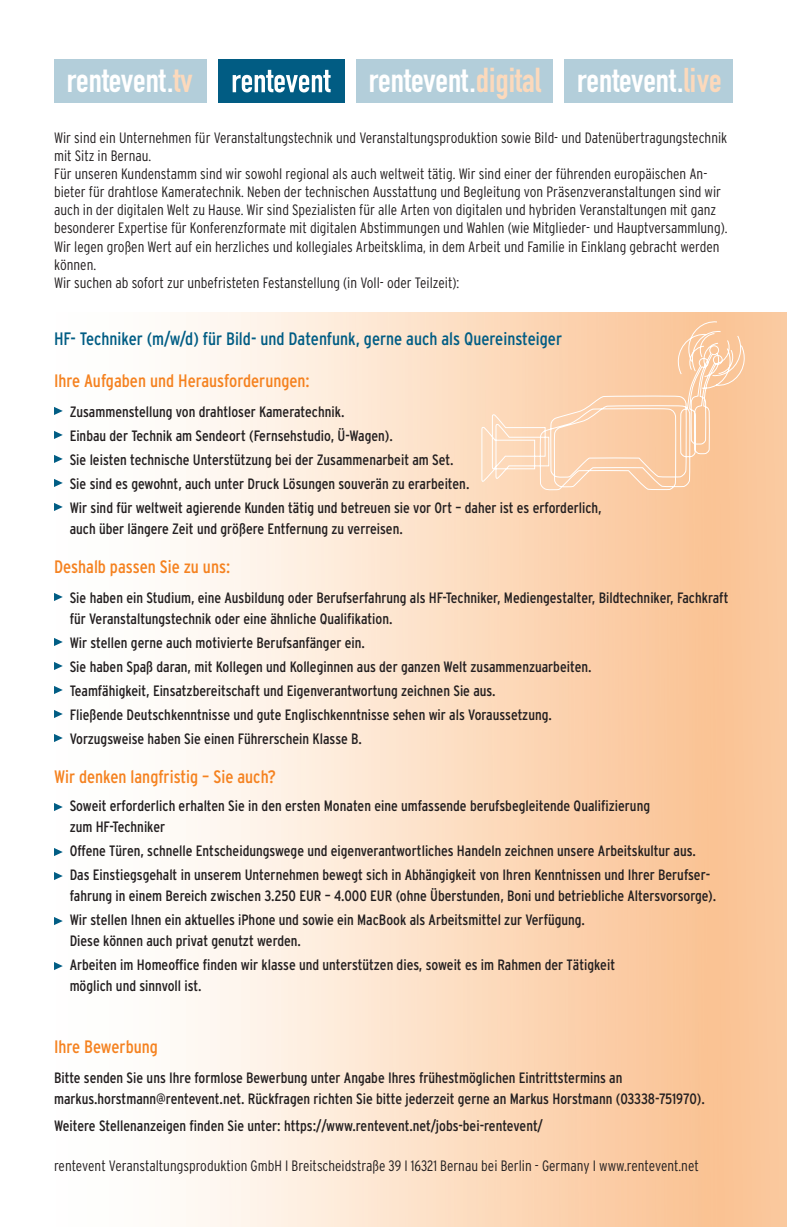
<style>
.page{position:relative;width:787px;height:1227px;background:#fff}
.page>*{position:absolute;margin:0;border:0;box-sizing:border-box;transform-origin:0 0}
.t1{font:700 34.05px "DIN Condensed";color:#fff}
.t2{font:18px "Interstate Condensed";color:#f58220}
.t3{font:18px "Interstate Condensed";color:#015d84}
.t4{font:15px/24px "Interstate Condensed";color:#231f20}
.t5{font:300 15px/18px "Interstate Condensed";color:#231f20}
.s1{color:#f58220}
.s2{font-size:33.9px}
.s3{font-size:33.9px;color:#f58220}
</style>
<div class="page">
<div style="left:0;top:313px;width:787px;height:914px;background:linear-gradient(to right,#fff,#fac08e)"></div>
<div style="left:218px;top:60px;width:127px;height:43px;background:#015c83"></div>
<svg style="left:233px;top:70px;width:97px;height:22px"></svg>
<svg style="left:54px;top:407px;width:9px;height:8px"></svg>
<svg style="left:54px;top:431px;width:9px;height:8px"></svg>
<svg style="left:54px;top:455px;width:9px;height:8px"></svg>
<svg style="left:54px;top:479px;width:9px;height:8px"></svg>
<svg style="left:54px;top:503px;width:9px;height:8px"></svg>
<svg style="left:54px;top:593px;width:9px;height:8px"></svg>
<svg style="left:54px;top:638px;width:9px;height:8px"></svg>
<svg style="left:54px;top:662px;width:9px;height:8px"></svg>
<svg style="left:54px;top:686px;width:9px;height:8px"></svg>
<svg style="left:54px;top:710px;width:9px;height:8px"></svg>
<svg style="left:54px;top:734px;width:9px;height:8px"></svg>
<svg style="left:54px;top:803px;width:9px;height:8px"></svg>
<svg style="left:54px;top:848px;width:9px;height:8px"></svg>
<svg style="left:54px;top:872px;width:9px;height:8px"></svg>
<svg style="left:54px;top:917px;width:9px;height:8px"></svg>
<svg style="left:54px;top:962px;width:9px;height:8px"></svg>
<div style="left:356px;top:59px;width:197px;height:44px;background:#b3ceda"></div>
<div style="left:54px;top:60px;width:153px;height:43px;background:#b3ceda"></div>
<div style="left:565px;top:60px;width:168px;height:43px;background:#b3ceda"></div>
<svg style="left:481px;top:320px;width:263px;height:170px"></svg>
<h1 class="t1" style="left:67px;top:57px;width:127px">rentevent .<span class="s1">tv</span></h1>
<h1 class="t1" style="left:369px;top:57px;width:354px">rentevent .<span class="s1">digital</span> <span class="s2">rentevent .</span><span class="s3">live</span></h1>
<p class="t5" style="left:54px;top:129px;width:675px">Wir sind ein Unternehmen für Veranstaltungstechnik und Veranstaltungsproduktion sowie Bild- und Datenübertragungstechnik mit Sitz in Bernau.<br>Für unseren Kundenstamm sind wir sowohl regional als auch weltweit tätig. Wir sind einer der führenden europäischen An&shy;bieter für drahtlose Kameratechnik. Neben der technischen Ausstattung und Begleitung von Präsenzveranstaltungen sind wir auch in der digitalen Welt zu Hause. Wir sind Spezialisten für alle Arten von digitalen und hybriden Veranstaltungen mit ganz besonderer Expertise für Konferenzformate mit digitalen Abstimmungen und Wahlen (wie Mitglieder- und Hauptversammlung).<br>Wir legen großen Wert auf ein herzliches und kollegiales Arbeitsklima, in dem Arbeit und Familie in Einklang gebracht werden können.<br>Wir suchen ab sofort zur unbefristeten Festanstellung (in Voll- oder Teilzeit):</p>
<p class="t3" style="left:54px;top:328px;width:509px">HF- Techniker (m/w/d) für Bild- und Datenfunk, gerne auch als Quereinsteiger</p>
<p class="t2" style="left:54px;top:370px;width:257px">Ihre Aufgaben und Herausforderungen:</p>
<p class="t4" style="left:70px;top:399px;width:533px">Zusammenstellung von drahtloser Kameratechnik.<br>Einbau der Technik am Sendeort (Fernsehstudio, Ü-Wagen).<br>Sie leisten technische Unterstützung bei der Zusammenarbeit am Set.<br>Sie sind es gewohnt, auch unter Druck Lösungen souverän zu erarbeiten.<br>Wir sind für weltweit agierende Kunden tätig und betreuen sie vor Ort – daher ist es erforderlich,</p>
<p class="t4" style="left:70px;top:516px;width:335px">auch über längere Zeit und größere Entfernung zu verreisen.</p>
<p class="t2" style="left:54px;top:556px;width:178px">Deshalb passen Sie zu uns:</p>
<p class="t4" style="left:70px;top:587px;width:660px;line-height:21px">Sie haben ein Studium, eine Ausbildung oder Berufserfahrung als HF-Techniker, Mediengestalter, Bildtechniker, Fachkraft für Veranstaltungstechnik oder eine ähnliche Qualifikation.</p>
<p class="t4" style="left:70px;top:630px;width:523px">Wir stellen gerne auch motivierte Berufsanfänger ein.<br>Sie haben Spaß daran, mit Kollegen und Kolleginnen aus der ganzen Welt zusammenzuarbeiten.<br>Teamfähigkeit, Einsatzbereitschaft und Eigenverantwortung zeichnen Sie aus.<br>Fließende Deutschkenntnisse und gute Englischkenntnisse sehen wir als Voraussetzung.<br>Vorzugsweise haben Sie einen Führerschein Klasse B.</p>
<p class="t2" style="left:54px;top:766px;width:223px">Wir denken langfristig – Sie auch?</p>
<p class="t4" style="left:70px;top:795px;width:582px;line-height:21px">Soweit erforderlich erhalten Sie in den ersten Monaten eine umfassende berufsbegleitende Qualifizierung zum HF-Techniker</p>
<p class="t4" style="left:70px;top:839px;width:642px">Offene Türen, schnelle Entscheidungswege und eigenverantwortliches Handeln zeichnen unsere Arbeitskultur aus.<br>Das Einstiegsgehalt in unserem Unternehmen bewegt sich in Abhängigkeit von Ihren Kenntnissen und Ihrer Berufser-</p>
<p class="t4" style="left:70px;top:884px;width:648px">fahrung in einem Bereich zwischen 3.250 EUR – 4.000 EUR (ohne Überstunden, Boni und betriebliche Altersvorsorge).<br>Wir stellen Ihnen ein aktuelles iPhone und sowie ein MacBook als Arbeitsmittel zur Verfügung.</p>
<p class="t4" style="left:70px;top:929px;width:547px">Diese können auch privat genutzt werden.<br>Arbeiten im Homeoffice finden wir klasse und unterstützen dies, soweit es im Rahmen der Tätigkeit</p>
<p class="t4" style="left:70px;top:974px;width:133px">möglich und sinnvoll ist.</p>
<p class="t2" style="left:54px;top:1036px;width:105px">Ihre Bewerbung</p>
<p class="t4" style="left:54px;top:1067px;width:652px;line-height:21px">Bitte senden Sie uns Ihre formlose Bewerbung unter Angabe Ihres frühestmöglichen Eintrittstermins an markus.horstmann@rentevent.net. Rückfragen richten Sie bitte jederzeit gerne an Markus Horstmann (03338-751970).</p>
<p class="t4" style="left:54px;top:1113px;width:490px">Weitere Stellenanzeigen finden Sie unter: https://www.rentevent.net/jobs-bei-rentevent/</p>
<p class="t5" style="left:54px;top:1157px;width:646px">rentevent Veranstaltungsproduktion GmbH I Breitscheidstraße 39 I 16321 Bernau bei Berlin - Germany I www.rentevent.net</p>
</div>
